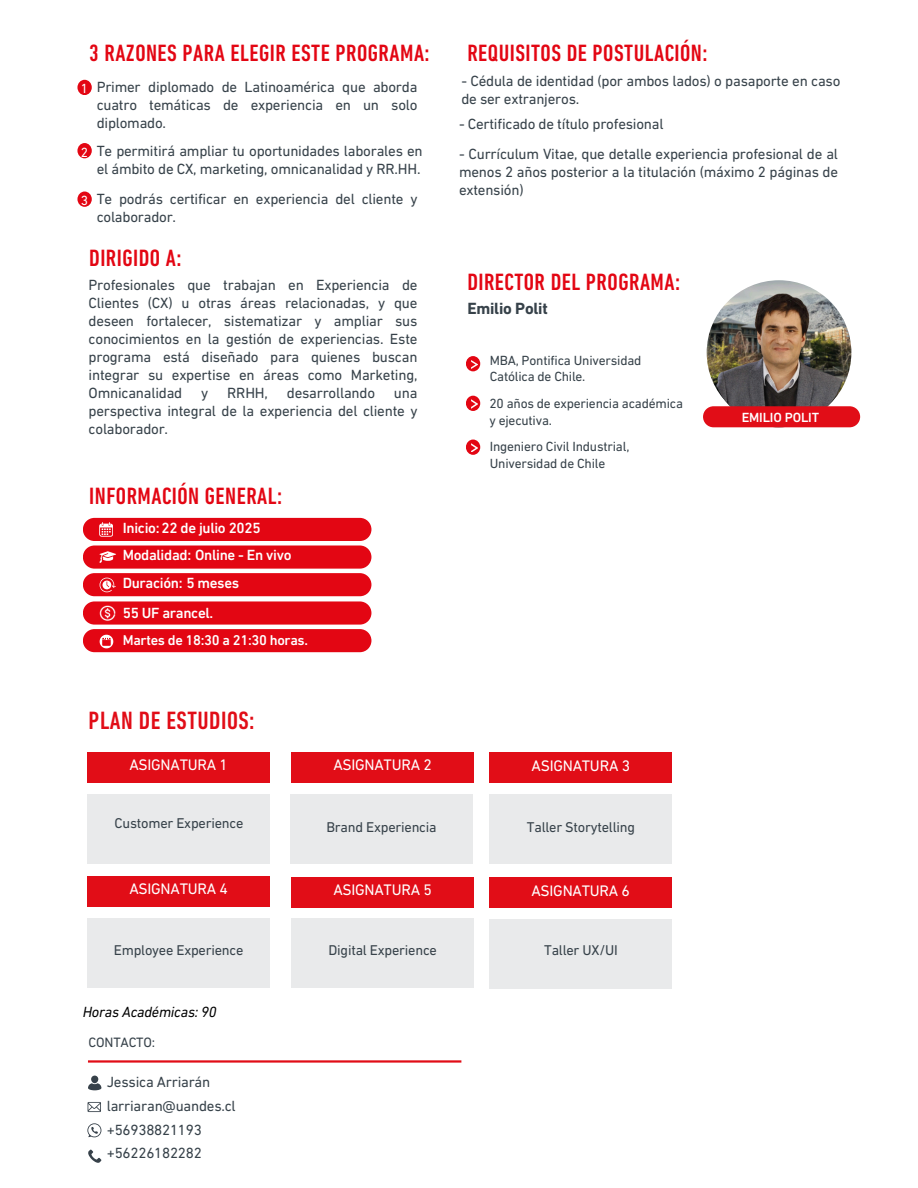
<style>
.page{position:relative;width:918px;height:1188px;background:#fff}
.page>*{position:absolute;margin:0;border:0;box-sizing:border-box;transform-origin:0 0}
.t1{font:500 condensed 25.5px "DIN Next LT Pro";letter-spacing:.02em;color:#e10d17}
.t2{font:500 condensed 24px "DIN Next LT Pro";letter-spacing:.02em;color:#e30613}
.t3{font:700 16.5px "DIN Next LT Pro";letter-spacing:-.015em;color:#37424a}
.t4{font:15.45px "DIN Next LT Pro";letter-spacing:-.015em;color:#fff}
.t5{font:15px/18px "DIN Next LT Pro";letter-spacing:-.015em;color:#37424a;text-align:justify}
.t6{font:500 15px "DIN Next LT Pro";letter-spacing:-.02em;color:#fff}
.t7{font:italic 15px "DIN Next LT Pro";letter-spacing:-.015em;color:#000}
.t8{font:14.4px "DIN Next LT Pro";letter-spacing:-.015em;color:#37424a}
.t9{font:500 14.4px "DIN Next LT Pro";letter-spacing:-.02em;color:#fff}
.t10{font:13.8px "DIN Next LT Pro";letter-spacing:-.015em;color:#37424a}
.t11{font:13.5px/16.8px "DIN Next LT Pro";letter-spacing:-.015em;color:#37424a}
.t12{font:500 13.5px "DIN Next LT Pro";letter-spacing:-.01em;color:#fff}
.t13{font:13.5px "DIN Next LT Pro";color:#fff}
</style>
<div class="page">
<div style="left:91px;top:1076px;width:7px;height:7px;background:#37414a;border-radius:50%"></div>
<svg style="left:88px;top:1083px;width:13px;height:7px"></svg>
<svg style="left:88px;top:1102px;width:13px;height:10px"></svg>
<svg style="left:87px;top:1123px;width:14px;height:14px"></svg>
<svg style="left:88px;top:1150px;width:13px;height:13px"></svg>
<hr style="left:88px;top:1060px;width:373px;height:3px;background:#e10d17">
<div style="left:83px;top:518px;width:288px;height:23px;background:#e30613;border-radius:12px"></div>
<div style="left:83px;top:546px;width:288px;height:23px;background:#e30613;border-radius:12px"></div>
<div style="left:83px;top:573px;width:288px;height:23px;background:#e30613;border-radius:12px"></div>
<div style="left:83px;top:601px;width:288px;height:24px;background:#e30613;border-radius:12px"></div>
<svg style="left:99px;top:522px;width:14px;height:15px"></svg>
<svg style="left:99px;top:551px;width:17px;height:11px"></svg>
<svg style="left:100px;top:578px;width:15px;height:14px"></svg>
<img style="left:99px;top:605px;width:17px;height:16px">
<div style="left:87px;top:752px;width:183px;height:31px;background:#e10d17"></div>
<div style="left:291px;top:752px;width:183px;height:31px;background:#e10d17"></div>
<div style="left:87px;top:876px;width:183px;height:31px;background:#e10d17"></div>
<div style="left:87px;top:918px;width:183px;height:69px;background:#e9eaeb"></div>
<div style="left:290px;top:794px;width:183px;height:69px;background:#e9eaeb"></div>
<div style="left:88px;top:794px;width:182px;height:69px;background:#e9eaeb"></div>
<div style="left:291px;top:877px;width:183px;height:31px;background:#e10d17"></div>
<div style="left:291px;top:918px;width:183px;height:69px;background:#e9eaeb"></div>
<img style="left:707px;top:280px;width:144px;height:145px;border-radius:50%">
<img style="left:711px;top:292px;width:135px;height:135px;border-radius:50%">
<div style="left:703px;top:406px;width:157px;height:21px;background:#e10d17;border-radius:11px"></div>
<div style="left:466px;top:356px;width:14px;height:15px;background:#e30613;border-radius:50%"></div>
<svg style="left:471px;top:356px;width:6px;height:12px"></svg>
<div style="left:466px;top:396px;width:14px;height:15px;background:#e30613;border-radius:50%"></div>
<svg style="left:471px;top:396px;width:6px;height:12px"></svg>
<div style="left:83px;top:629px;width:288px;height:23px;background:#e30613;border-radius:12px"></div>
<svg style="left:100px;top:635px;width:13px;height:13px"></svg>
<div style="left:77px;top:80px;width:15px;height:15px;background:#e30613;border-radius:50%"></div>
<div style="left:77px;top:143px;width:15px;height:15px;background:#e30613;border-radius:50%"></div>
<div style="left:77px;top:192px;width:15px;height:15px;background:#e30613;border-radius:50%"></div>
<div style="left:466px;top:440px;width:14px;height:15px;background:#e30613;border-radius:50%"></div>
<svg style="left:471px;top:440px;width:6px;height:12px"></svg>
<div style="left:490px;top:752px;width:182px;height:31px;background:#e10d17"></div>
<div style="left:490px;top:794px;width:182px;height:69px;background:#e9eaeb"></div>
<div style="left:489px;top:877px;width:183px;height:31px;background:#e10d17"></div>
<div style="left:489px;top:919px;width:183px;height:69px;background:#e9eaeb"></div>
<h4 class="t2" style="left:89px;top:43px;width:342px">3 RAZONES PARA ELEGIR ESTE PROGRAMA:</h4>
<p class="t2" style="left:467px;top:43px;width:242px">REQUISITOS DE POSTULACIÓN:</p>
<p class="t13" style="left:81px;top:83px;width:9px">1</p>
<p class="t13" style="left:81px;top:147px;width:9px">2</p>
<h3 class="t13" style="left:81px;top:195px;width:9px">3</h3>
<h1 class="t5" style="left:97px;top:80px;width:322px">Primer diplomado de Latinoamérica que aborda cuatro temáticas de experiencia en un solo diplomado.</h1>
<p class="t5" style="left:461px;top:73px;width:381px">- Cédula de identidad (por ambos lados) o pasaporte en caso de ser extranjeros.</p>
<p class="t5" style="left:459px;top:116px;width:206px">- Certificado de título profesional</p>
<p class="t5" style="left:459px;top:147px;width:381px">- Currículum Vitae, que detalle experiencia profesional de al menos 2 años posterior a la titulación (máximo 2 páginas de extensión)</p>
<p class="t5" style="left:97px;top:143px;width:328px">Te permitirá ampliar tu oportunidades laborales en el ámbito de CX, marketing, omnicanalidad y RR.HH.</p>
<p class="t5" style="left:97px;top:191px;width:322px">Te podrás certificar en experiencia del cliente y colaborador.</p>
<p class="t2" style="left:89px;top:248px;width:94px">DIRIGIDO A:</p>
<h1 class="t5" style="left:89px;top:277px;width:330px">Profesionales que trabajan en Experiencia de Clientes (CX) u otras áreas relacionadas, y que deseen fortalecer, sistematizar y ampliar sus conocimientos en la gestión de experiencias. Este programa está diseñado para quienes buscan integrar su expertise en áreas como Marketing, Omnicanalidad</h1>
<h1 class="t5" style="left:201px;top:385px;width:9px">y</h1>
<h1 class="t5" style="left:227px;top:385px;width:42px">RRHH,</h1>
<h1 class="t5" style="left:287px;top:385px;width:90px">desarrollando</h1>
<h1 class="t5" style="left:89px;top:385px;width:330px;text-indent:305px">una perspectiva integral de la experiencia del cliente y colaborador.</h1>
<h4 class="t2" style="left:89px;top:486px;width:195px">INFORMACIÓN GENERAL:</h4>
<h3 class="t6" style="left:123px;top:522px;width:139px">Inicio:22 de julio 2025</h3>
<p class="t6" style="left:123px;top:549px;width:170px">Modalidad: Online - En vivo</p>
<h3 class="t6" style="left:123px;top:577px;width:118px">Duración: 5 meses</h3>
<h3 class="t6" style="left:123px;top:606px;width:92px">55 UF arancel.</h3>
<h1 class="t9" style="left:123px;top:634px;width:187px">Martes de 18:30 a 21:30 horas.</h1>
<h4 class="t1" style="left:89px;top:710px;width:168px">PLAN DE ESTUDIOS:</h4>
<p class="t4" style="left:129px;top:759px;width:100px">ASIGNATURA 1</p>
<h3 class="t4" style="left:333px;top:759px;width:100px">ASIGNATURA 2</h3>
<h3 class="t8" style="left:115px;top:817px;width:130px">Customer Experience</h3>
<p class="t8" style="left:326px;top:821px;width:112px">Brand Experiencia</p>
<h3 class="t4" style="left:129px;top:883px;width:100px">ASIGNATURA 4</h3>
<p class="t8" style="left:114px;top:944px;width:131px">Employee Experience</p>
<p class="t7" style="left:83px;top:1006px;width:135px">Horas Académicas: 90</p>
<h3 class="t10" style="left:89px;top:1037px;width:68px">CONTACTO:</h3>
<h2 class="t5" style="left:107px;top:1072px;width:130px;line-height:23.7px;text-align:left">Jessica Arriarán larriaran@uandes.cl +56938821193 +56226182282</h2>
<p class="t4" style="left:333px;top:884px;width:100px">ASIGNATURA 5</p>
<h1 class="t8" style="left:328px;top:944px;width:110px">Digital Experience</h1>
<h1 class="t2" style="left:467px;top:272px;width:214px">DIRECTOR DEL PROGRAMA:</h1>
<h4 class="t3" style="left:467px;top:301px;width:82px">Emilio Polit</h4>
<h4 class="t11" style="left:490px;top:353px;width:153px">MBA, Pontifica Universidad<br>Católica de Chile.</h4>
<h1 class="t11" style="left:490px;top:397px;width:195px">20 años de experiencia académica y ejecutiva.</h1>
<h2 class="t11" style="left:490px;top:440px;width:141px">Ingeniero Civil Industrial,<br>Universidad de Chile</h2>
<p class="t4" style="left:532px;top:759px;width:100px">ASIGNATURA 3</p>
<h2 class="t8" style="left:527px;top:821px;width:110px">Taller Storytelling</h2>
<h2 class="t4" style="left:531px;top:884px;width:100px">ASIGNATURA 6</h2>
<p class="t8" style="left:544px;top:944px;width:75px">Taller UX/UI</p>
<h4 class="t12" style="left:742px;top:412px;width:79px">EMILIO POLIT</h4>
</div>
